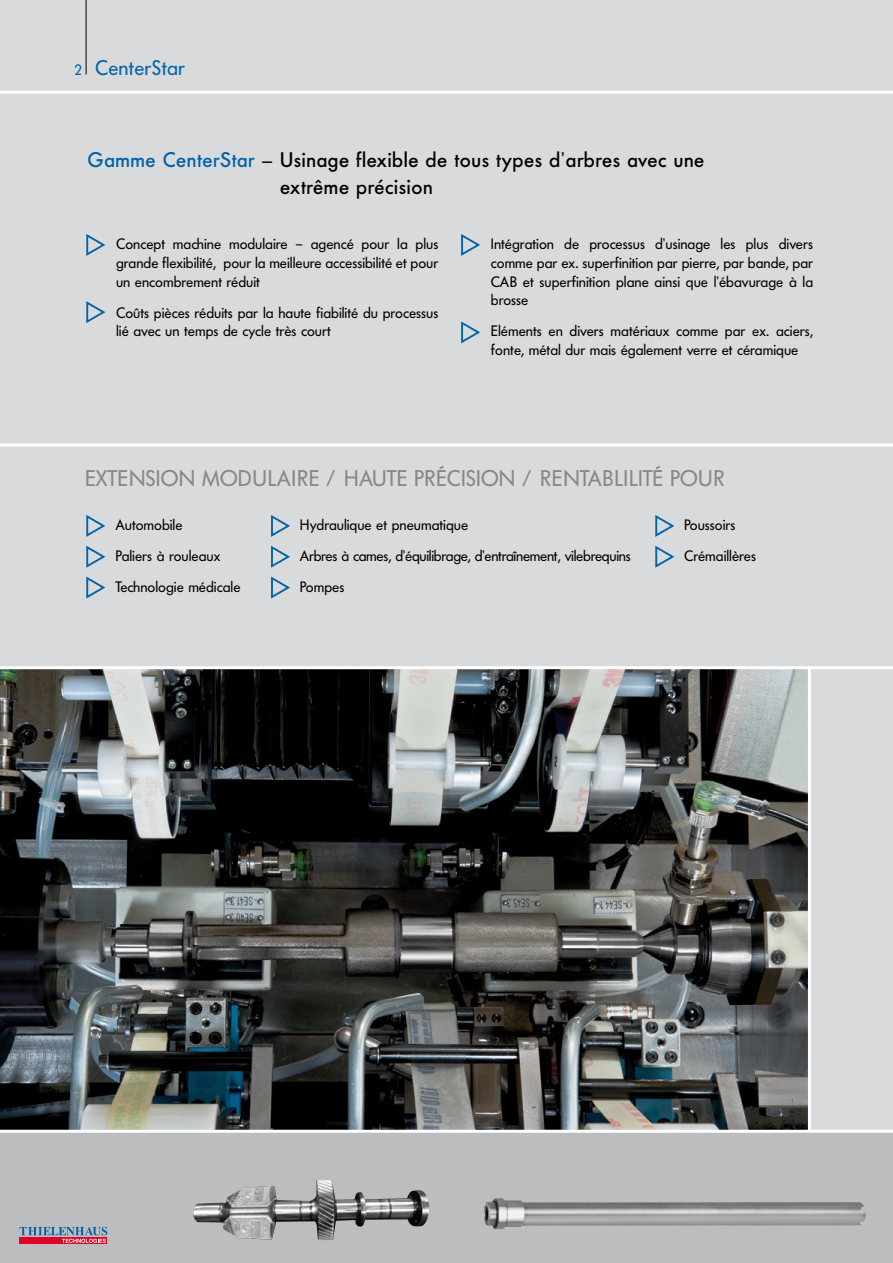
<style>
.page{position:relative;width:893px;height:1263px;background:#fff}
.page>*{position:absolute;margin:0;border:0;box-sizing:border-box;transform-origin:0 0}
.t1{font:22.5px "Futura BQ";color:#87888a}
.t2{font:500 21px/27px "Futura BQ";letter-spacing:.01em;color:#000}
.t3{font:21px "Futura BQ";letter-spacing:.01em;color:#0062a9}
.t4{font:15px/18.8px "Futura BQ";color:#000;text-align:justify}
.t5{font:15px "Futura BQ";letter-spacing:-.02em;color:#000}
.s1{font-size:15px}
.s2{color:#0062a9}
</style>
<div class="page">
<div style="left:0;top:1132px;width:893px;height:131px;background:#bcbdbf"></div>
<div style="left:20px;top:1237px;width:87px;height:7px;background:#e10225"></div>
<svg style="left:20px;top:1227px;width:87px;height:16px"></svg>
<div style="left:0;top:0;width:893px;height:93px;background:#d9dadb"></div>
<hr style="left:86px;top:0;width:1px;height:74px;background:#000">
<div style="left:0;top:92px;width:893px;height:1039px;background:#d9dadb"></div>
<img style="left:0;top:669px;width:808px;height:461px">
<svg style="left:86px;top:515px;width:20px;height:22px"></svg>
<svg style="left:86px;top:545px;width:20px;height:23px"></svg>
<svg style="left:86px;top:576px;width:20px;height:23px"></svg>
<svg style="left:271px;top:515px;width:19px;height:22px"></svg>
<svg style="left:271px;top:545px;width:19px;height:23px"></svg>
<svg style="left:271px;top:576px;width:19px;height:23px"></svg>
<svg style="left:655px;top:515px;width:20px;height:22px"></svg>
<svg style="left:655px;top:545px;width:20px;height:23px"></svg>
<img style="left:484px;top:1198px;width:382px;height:31px">
<img style="left:193px;top:1180px;width:237px;height:60px">
<svg style="left:86px;top:234px;width:20px;height:22px"></svg>
<svg style="left:86px;top:301px;width:20px;height:22px"></svg>
<svg style="left:461px;top:234px;width:19px;height:22px"></svg>
<svg style="left:461px;top:321px;width:19px;height:23px"></svg>
<hr style="left:0;top:91px;width:893px;height:3px;background:#fff">
<hr style="left:0;top:443px;width:893px;height:3px;background:#fff">
<hr style="left:0;top:1130px;width:893px;height:3px;background:#fff">
<hr style="left:0;top:666px;width:893px;height:3px;background:#fff">
<hr style="left:808px;top:668px;width:3px;height:463px;background:#fff">
<h2 class="t3" style="left:74px;top:55px;width:112px"><span class="s1">2</span> CenterStar</h2>
<h2 class="t2" style="left:280px;top:146px;width:426px;text-indent:-193px"><span class="s2">Gamme CenterStar</span> – Usinage flexible de tous types d’arbres avec une extrême précision</h2>
<p class="t4" style="left:116px;top:235px;width:324px">Concept machine modulaire – agencé pour la plus grande flexibilité, pour la meilleure accessibilité et pour un encombrement réduit</p>
<p class="t4" style="left:116px;top:303px;width:324px">Coûts pièces réduits par la haute fiabilité du processus lié avec un temps de cycle très court</p>
<p class="t4" style="left:491px;top:235px;width:324px">Intégration de processus d’usinage les plus divers comme par ex. superfinition par pierre, par bande, par CAB et superfinition plane ainsi que l’ébavurage à la brosse</p>
<p class="t4" style="left:491px;top:322px;width:324px">Eléments en divers matériaux comme par ex. aciers, fonte, métal dur mais également verre et céramique</p>
<h1 class="t1" style="left:85px;top:465px;width:600px">EXTENSION MODULAIRE / HAUTE PRÉCISION / RENTABLILITÉ pour</h1>
<p class="t4" style="left:115px;top:516px;width:69px">Automobile</p>
<p class="t4" style="left:300px;top:516px;width:170px">Hydraulique et pneumatique</p>
<p class="t4" style="left:684px;top:516px;width:53px">Poussoirs</p>
<p class="t4" style="left:115px;top:547px;width:106px">Paliers à rouleaux</p>
<p class="t5" style="left:300px;top:547px;width:332px">Arbres à cames, d’équilibrage, d’entraînement, vilebrequins</p>
<p class="t4" style="left:684px;top:547px;width:74px">Crémaillères</p>
<p class="t4" style="left:115px;top:578px;width:127px">Technologie médicale</p>
<p class="t4" style="left:300px;top:578px;width:46px">Pompes</p>
</div>
